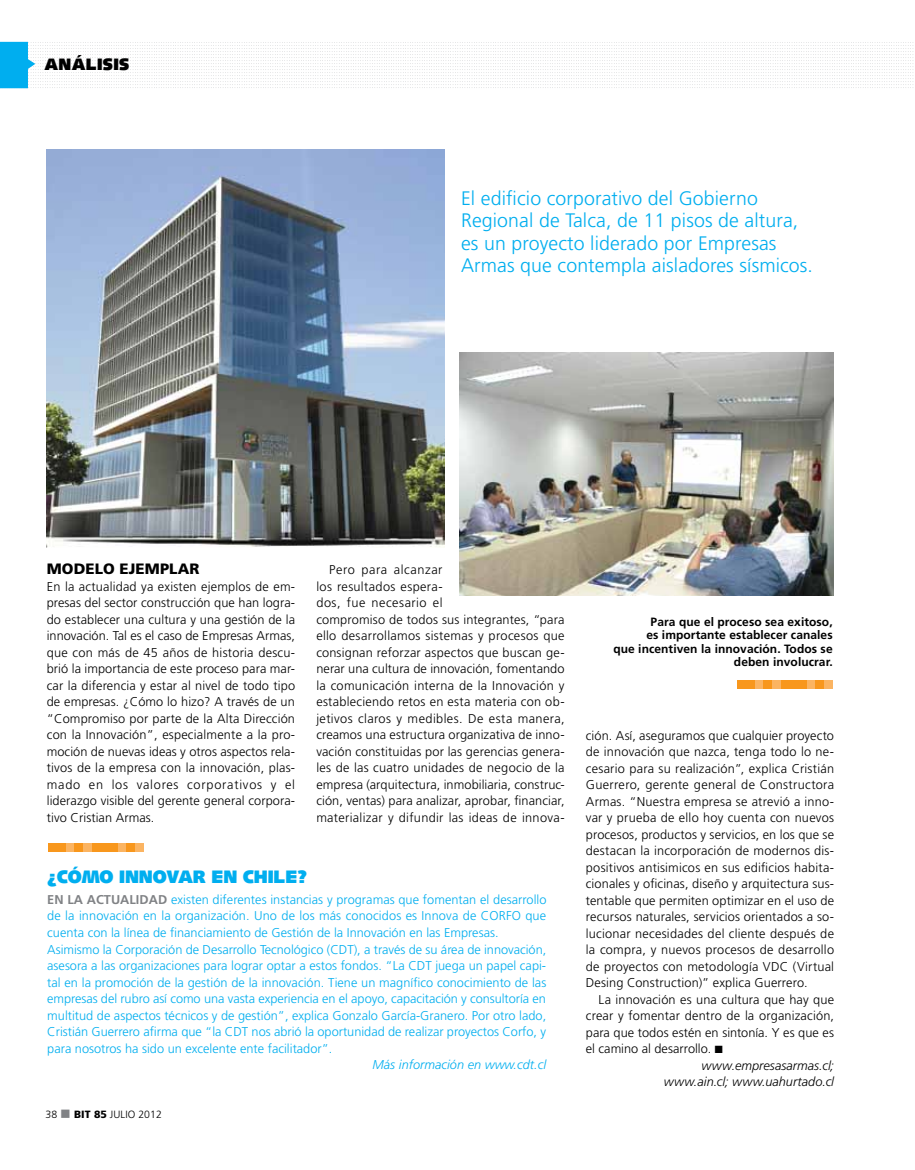
<style>
.page{position:relative;width:915px;height:1170px;background:#fff}
.page>*{position:absolute;margin:0;border:0;box-sizing:border-box;transform-origin:0 0}
.t1{font:300 19.5px/22.5px "Frutiger";letter-spacing:.005em;color:#00aeef}
.t2{font:900 18px "Syntax";letter-spacing:-.01em;color:#00aeef}
.t3{font:900 16.5px "Syntax";letter-spacing:.02em;color:#000}
.t4{font:900 15px "Frutiger";letter-spacing:.005em;color:#000}
.t5{font:300 12.75px/16.5px "Frutiger";letter-spacing:.015em;color:#000;text-align:justify}
.t6{font:300 12.75px/16.5px "Frutiger";color:#00aeef}
.t7{font:italic 300 12.75px "Frutiger";color:#000}
.t8{font:italic 300 12.75px "Frutiger";color:#00aeef}
.t9{font:700 12px/13.5px "Frutiger";letter-spacing:.005em;color:#000;text-align:right}
.t10{font:300 10.5px "Frutiger";letter-spacing:.005em;color:#000}
.s1{font-weight:700;color:#808285}
.s2{color:#808285}
.s3{font-weight:900}
</style>
<div class="page">
<div style="left:737px;top:679px;width:8px;height:9px;background:#f8971d"></div>
<div style="left:745px;top:679px;width:9px;height:9px;background:#f8971d"></div>
<div style="left:754px;top:679px;width:9px;height:9px;background:#fbb462"></div>
<div style="left:763px;top:679px;width:9px;height:9px;background:#f8971d"></div>
<div style="left:771px;top:679px;width:9px;height:9px;background:#fbb462"></div>
<div style="left:780px;top:679px;width:9px;height:9px;background:#f8971d"></div>
<div style="left:789px;top:679px;width:9px;height:9px;background:#f8971d"></div>
<div style="left:797px;top:679px;width:9px;height:9px;background:#f8971d"></div>
<div style="left:806px;top:679px;width:9px;height:9px;background:#fbb462"></div>
<div style="left:815px;top:679px;width:9px;height:9px;background:#f8971d"></div>
<div style="left:824px;top:679px;width:8px;height:9px;background:#fbb462"></div>
<div style="left:48px;top:843px;width:9px;height:9px;background:#f8971d"></div>
<div style="left:57px;top:843px;width:9px;height:9px;background:#f8971d"></div>
<div style="left:66px;top:843px;width:8px;height:9px;background:#fbb462"></div>
<div style="left:74px;top:843px;width:9px;height:9px;background:#f8971d"></div>
<div style="left:83px;top:843px;width:9px;height:9px;background:#fbb462"></div>
<div style="left:92px;top:843px;width:9px;height:9px;background:#f8971d"></div>
<div style="left:100px;top:843px;width:9px;height:9px;background:#f8971d"></div>
<div style="left:109px;top:843px;width:9px;height:9px;background:#f8971d"></div>
<div style="left:118px;top:843px;width:9px;height:9px;background:#fbb462"></div>
<div style="left:126px;top:843px;width:9px;height:9px;background:#f8971d"></div>
<div style="left:135px;top:843px;width:9px;height:9px;background:#fbb462"></div>
<svg style="left:0;top:42px;width:911px;height:46px"></svg>
<img style="left:459px;top:352px;width:374px;height:244px">
<img style="left:47px;top:149px;width:397px;height:398px">
<p class="t3" style="left:44px;top:54px;width:86px">ANÁLISIS</p>
<h1 class="t1" style="left:461px;top:186px;width:353px">El edificio corporativo del Gobierno Regional de Talca, de 11 pisos de altura, es un proyecto liderado por Empresas Armas que contempla aisladores sísmicos.</h1>
<p class="t4" style="left:47px;top:559px;width:154px">MODELO EJEMPLAR</p>
<p class="t5" style="left:47px;top:577px;width:250px">En la actualidad ya existen ejemplos de em&shy;presas del sector construcción que han logra&shy;do establecer una cultura y una gestión de la innovación. Tal es el caso de Empresas Armas, que con más de 45 años de historia descu&shy;brió la importancia de este proceso para mar&shy;car la diferencia y estar al nivel de todo tipo de empresas. ¿Cómo lo hizo? A través de un “Compromiso por parte de la Alta Dirección con la Innovación”, especialmente a la pro&shy;moción de nuevas ideas y otros aspectos rela&shy;tivos de la empresa con la innovación, plas&shy;mado en los valores corporativos y el liderazgo visible del gerente general corpora&shy;tivo Cristian Armas.</p>
<p class="t5" style="left:316px;top:561px;width:250px;text-align:left;text-indent:13px">Pero para alcanzar<br>los resultados espera-<br>dos, fue necesario el<br>compromiso de todos sus integrantes, “para ello desarrollamos sistemas y procesos que consignan reforzar aspectos que buscan ge&shy;nerar una cultura de innovación, fomentando la comunicación interna de la I nnovación y estableciendo retos en esta materia con ob&shy;jetivos claros y medibles. De esta manera, creamos una estructura organizativa de inno&shy;vación constituidas por las gerencias genera&shy;les de las cuatro unidades de negocio de la empresa (arquitectura, inmobiliaria, construc&shy;ción, ventas) para analizar, aprobar, financiar, materializar y difundir las ideas de innova-</p>
<h2 class="t2" style="left:47px;top:866px;width:261px">¿CÓMO INNOVAR EN CHILE?</h2>
<p class="t6" style="left:47px;top:891px;width:500px"><span class="s1">En la actualidad</span> existen diferentes instancias y programas que fomentan el desarrollo de la innovación en la organización. U no de los más conocidos es Innova de CORFO que cuenta con la línea de financiamiento de Gestión de la Innovación en las Empresas.<br>Asimismo la Corporación de Desarrollo Tecnológico (CDT), a través de su área de innovación, asesora a las organizaciones para lograr optar a estos fondos. “La CDT juega un papel capi&shy;tal en la promoción de la gestión de la innovación. Tiene un magnífico conocimiento de las empresas del rubro así como una vasta experiencia en el apoyo, capacitación y consultoría en multitud de aspectos técnicos y de gestión”, explica Gonzalo García-Granero. Por otro lado, Cristián Guerrero afirma que “la CDT nos abrió la oportunidad de realizar proyectos Corfo, y para nosotros ha sido un excelente ente facilitador”.</p>
<p class="t8" style="left:372px;top:1057px;width:175px">Más información en www.cdt.cl</p>
<p class="t10" style="left:45px;top:1108px;width:118px">38 <span class="s2">■</span> <span class="s3">BIT 85</span> julio 2012</p>
<p class="t9" style="left:613px;top:614px;width:221px">Para que el proceso sea exitoso,<br>es importante establecer canales<br>que incentiven la innovación. Todos se deben involucrar.</p>
<p class="t5" style="left:585px;top:727px;width:250px">ción. Así, aseguramos que cualquier proyecto de innovación que nazca, tenga todo lo ne&shy;cesario para su realización”, explica Cristián Guerrero, gerente general de Constructora Armas. “Nuestra empresa se atrevió a inno&shy;var y prueba de ello hoy cuenta con nuevos procesos, productos y servicios, en los que se destacan la incorporación de modernos dis&shy;positivos antisimicos en sus edificios habita&shy;cionales y oficinas, diseño y arquitectura sus&shy;tentable que permiten optimizar en el uso de recursos naturales, servicios orientados a so&shy;lucionar necesidades del cliente después de la compra, y nuevos procesos de desarrollo de proyectos con metodología VDC (Virtual Desing Construction)” explica Guerrero.</p>
<p class="t5" style="left:598px;top:990px;width:237px">La innovación es una cultura que hay que</p>
<p class="t5" style="left:585px;top:1007px;width:250px">crear y fomentar dentro de la organización,</p>
<p class="t5" style="left:585px;top:1023px;width:249px">para que todos estén en sintonía. Y es que es</p>
<p class="t5" style="left:585px;top:1040px;width:138px">el camino al desarrollo. ■</p>
<p class="t7" style="left:701px;top:1058px;width:134px">www.empresasarmas.cl;</p>
<p class="t7" style="left:663px;top:1074px;width:172px">www.ain.cl; www.uahurtado.cl</p>
</div>
